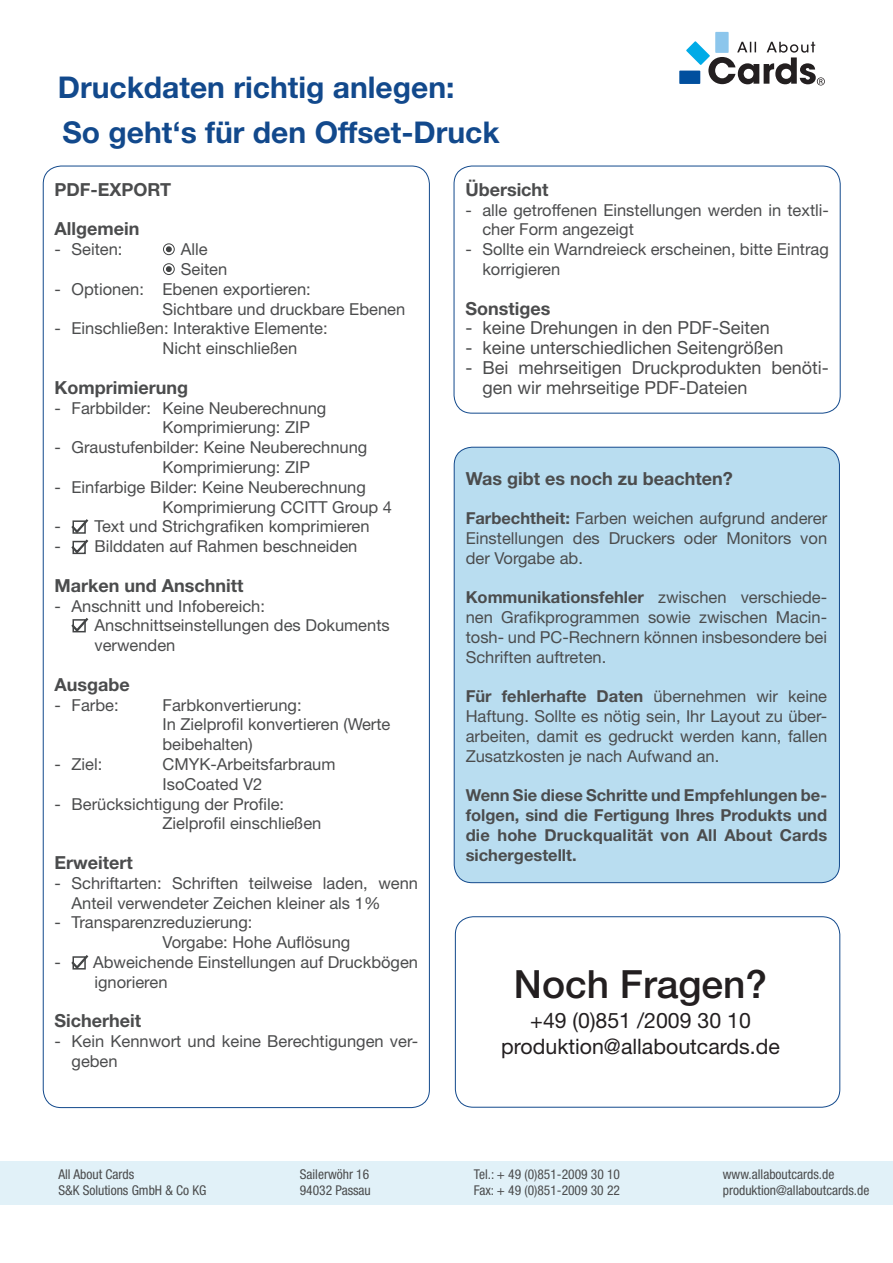
<style>
.page{position:relative;width:893px;height:1263px;background:#fff}
.page>*{position:absolute;margin:0;border:0;box-sizing:border-box;transform-origin:0 0}
.t1{font:500 39px "Helvetica Neue LT Std";color:#231f20}
.t2{font:700 30px "Helvetica Neue LT Std";color:#12498c}
.t3{font:21.3px "Helvetica Neue LT Std";color:#231f20}
.t4{font:18px/19.8px "Helvetica Neue LT Std";color:#4b4c4d}
.t5{font:700 18px "Helvetica Neue LT Std";color:#4b4c4d}
.t6{font:16.5px/19.8px "Helvetica Neue LT Std";color:#4b4c4d}
.t7{font:700 16.5px/19.8px "Helvetica Neue LT Std";letter-spacing:.01em;color:#4b4c4d;text-align:justify}
.t8{font:condensed 13.5px "Helvetica Neue LT Std";color:#4b4c4d}
.s1{font-weight:700}
</style>
<div class="page">
<div style="left:454px;top:447px;width:385px;height:436px;background:#b9ddf0;border-radius:18px"></div>
<div style="left:0;top:1161px;width:893px;height:44px;background:#e1f1f8"></div>
<div style="left:715px;top:32px;width:14px;height:21px;background:#8cc6ec"></div>
<svg style="left:686px;top:41px;width:139px;height:44px"></svg>
<div style="left:679px;top:71px;width:21px;height:13px;background:#014f9e"></div>
<div style="left:455px;top:916px;width:385px;height:191px;border:1px solid #12498c;border-radius:18px"></div>
<div style="left:163px;top:243px;width:12px;height:12px;border:1px solid #424445;border-radius:50%"></div>
<svg style="left:166px;top:246px;width:6px;height:6px"></svg>
<div style="left:163px;top:263px;width:12px;height:12px;border:1px solid #424445;border-radius:50%"></div>
<svg style="left:166px;top:266px;width:6px;height:6px"></svg>
<svg style="left:71px;top:519px;width:18px;height:36px"></svg>
<svg style="left:71px;top:618px;width:18px;height:15px"></svg>
<div style="left:454px;top:166px;width:386px;height:247px;border:1px solid #12498c;border-radius:18px"></div>
<svg style="left:71px;top:955px;width:18px;height:15px"></svg>
<p class="t2" style="left:58px;top:69px;width:398px">Druckdaten richtig anlegen:</p>
<p class="t2" style="left:62px;top:114px;width:439px">So geht‘s für den Offset-Druck</p>
<p class="t5" style="left:55px;top:178px;width:118px">PDF-EXPORT</p>
<p class="t5" style="left:55px;top:218px;width:86px">Allgemein</p>
<p class="t6" style="left:55px;top:239px;width:70px">- Seiten:</p>
<p class="t6" style="left:181px;top:239px;width:28px">Alle</p>
<p class="t6" style="left:181px;top:259px;width:48px">Seiten</p>
<p class="t6" style="left:55px;top:279px;width:258px">- Optionen: Ebenen exportieren:</p>
<p class="t6" style="left:163px;top:298px;width:244px">Sichtbare und druckbare Ebenen</p>
<p class="t6" style="left:55px;top:318px;width:275px">- Einschließen: Interaktive Elemente:</p>
<p class="t6" style="left:163px;top:338px;width:136px">Nicht einschließen</p>
<p class="t5" style="left:55px;top:376px;width:135px">Komprimierung</p>
<p class="t6" style="left:55px;top:397px;width:273px">- Farbbilder: Keine Neuberechnung</p>
<p class="t6" style="left:163px;top:417px;width:149px">Komprimierung: ZIP</p>
<p class="t6" style="left:55px;top:437px;width:314px">- Graustufenbilder: Keine Neuberechnung</p>
<p class="t6" style="left:163px;top:457px;width:149px">Komprimierung: ZIP</p>
<p class="t6" style="left:55px;top:477px;width:313px">- Einfarbige Bilder: Keine Neuberechnung</p>
<p class="t6" style="left:163px;top:496px;width:231px">Komprimierung CCITT Group 4</p>
<p class="t6" style="left:55px;top:516px;width:317px">- Text und Strichgrafiken komprimieren</p>
<p class="t6" style="left:55px;top:536px;width:304px">- Bilddaten auf Rahmen beschneiden</p>
<p class="t5" style="left:55px;top:574px;width:191px">Marken und Anschnitt</p>
<p class="t6" style="left:55px;top:595px;width:212px">- Anschnitt und Infobereich:</p>
<p class="t6" style="left:94px;top:615px;width:297px">Anschnittseinstellungen des Dokuments</p>
<p class="t6" style="left:94px;top:635px;width:82px">verwenden</p>
<p class="t5" style="left:55px;top:673px;width:77px">Ausgabe</p>
<p class="t6" style="left:55px;top:694px;width:66px">- Farbe:</p>
<p class="t6" style="left:163px;top:694px;width:141px">Farbkonvertierung:</p>
<p class="t6" style="left:163px;top:714px;width:229px">In Zielprofil konvertieren (Werte</p>
<p class="t6" style="left:163px;top:734px;width:92px">beibehalten)</p>
<p class="t6" style="left:55px;top:754px;width:49px">- Ziel:</p>
<p class="t6" style="left:163px;top:754px;width:174px">CMYK-Arbeitsfarbraum</p>
<p class="t6" style="left:163px;top:774px;width:101px">IsoCoated V2</p>
<p class="t6" style="left:55px;top:793px;width:231px">- Berücksichtigung der Profile:</p>
<p class="t6" style="left:163px;top:813px;width:160px">Zielprofil einschließen</p>
<p class="t5" style="left:55px;top:851px;width:80px">Erweitert</p>
<p class="t6" style="left:72px;top:873px;width:348px;text-indent:-17px">- Schriftarten: Schriften teilweise laden, wenn<br>Anteil verwendeter Zeichen kleiner als 1%</p>
<p class="t6" style="left:55px;top:912px;width:199px">- Transparenzreduzierung:</p>
<p class="t6" style="left:163px;top:932px;width:189px">Vorgabe: Hohe Auflösung</p>
<p class="t6" style="left:55px;top:952px;width:365px">- Abweichende Einstellungen auf Druckbögen</p>
<p class="t6" style="left:94px;top:972px;width:75px">ignorieren</p>
<p class="t5" style="left:55px;top:1010px;width:88px">Sicherheit</p>
<p class="t6" style="left:72px;top:1031px;width:348px;text-indent:-17px">- Kein Kennwort und keine Berechtigungen ver&shy;geben</p>
<p class="t5" style="left:465px;top:178px;width:85px">Übersicht</p>
<p class="t6" style="left:482px;top:199px;width:348px;text-indent:-17px">- alle getroffenen Einstellungen werden in textli&shy;cher Form angezeigt</p>
<p class="t6" style="left:482px;top:239px;width:348px;text-indent:-17px">- Sollte ein Warndreieck erscheinen, bitte Eintrag korrigieren</p>
<p class="t5" style="left:465px;top:297px;width:86px">Sonstiges</p>
<p class="t4" style="left:465px;top:318px;width:306px">- keine Drehungen in den PDF-Seiten</p>
<p class="t4" style="left:465px;top:338px;width:320px">- keine unterschiedlichen Seitengrößen</p>
<p class="t4" style="left:482px;top:357px;width:348px;text-indent:-17px">- Bei mehrseitigen Druckprodukten benöti&shy;gen wir mehrseitige PDF-Dateien</p>
<p class="t5" style="left:466px;top:467px;width:269px">Was gibt es noch zu beachten?</p>
<p class="t6" style="left:466px;top:508px;width:363px;text-align:justify"><span class="s1">Farbechtheit:</span> Farben weichen aufgrund anderer Einstellungen des Druckers oder Monitors von der Vorgabe ab.</p>
<p class="t6" style="left:466px;top:587px;width:363px;text-align:justify"><span class="s1">Kommunikationsfehler</span> zwischen verschiede&shy;nen Grafikprogrammen sowie zwischen Macin&shy;tosh- und PC-Rechnern können insbesondere bei Schriften auftreten.</p>
<p class="t6" style="left:466px;top:686px;width:363px;text-align:justify"><span class="s1">Für fehlerhafte Daten</span> übernehmen wir keine Haftung. Sollte es nötig sein, Ihr Layout zu über&shy;arbeiten, damit es gedruckt werden kann, fallen Zusatzkosten je nach Aufwand an.</p>
<p class="t7" style="left:466px;top:785px;width:363px">Wenn Sie diese Schritte und Empfehlungen be&shy;folgen, sind die Fertigung Ihres Produkts und die hohe Druckqualität von All About Cards sichergestellt.</p>
<p class="t1" style="left:514px;top:961px;width:255px">Noch Fragen?</p>
<p class="t3" style="left:530px;top:1008px;width:222px">+49 (0)851 /2009 30 10</p>
<p class="t3" style="left:501px;top:1033px;width:280px">produktion@allaboutcards.de</p>
<p class="t8" style="left:58px;top:1166px;width:77px">All About Cards</p>
<p class="t8" style="left:58px;top:1183px;width:149px">S&amp;K Solutions GmbH &amp; Co KG</p>
<p class="t8" style="left:300px;top:1166px;width:71px">Sailerwöhr 16</p>
<p class="t8" style="left:300px;top:1183px;width:73px">94032 Passau</p>
<p class="t8" style="left:474px;top:1166px;width:148px">Tel.: + 49 (0)851-2009 30 10</p>
<p class="t8" style="left:474px;top:1183px;width:148px">Fax: + 49 (0)851-2009 30 22</p>
<p class="t8" style="left:723px;top:1166px;width:113px">www.allaboutcards.de</p>
<p class="t8" style="left:723px;top:1183px;width:148px">produktion@allaboutcards.de</p>
</div>
